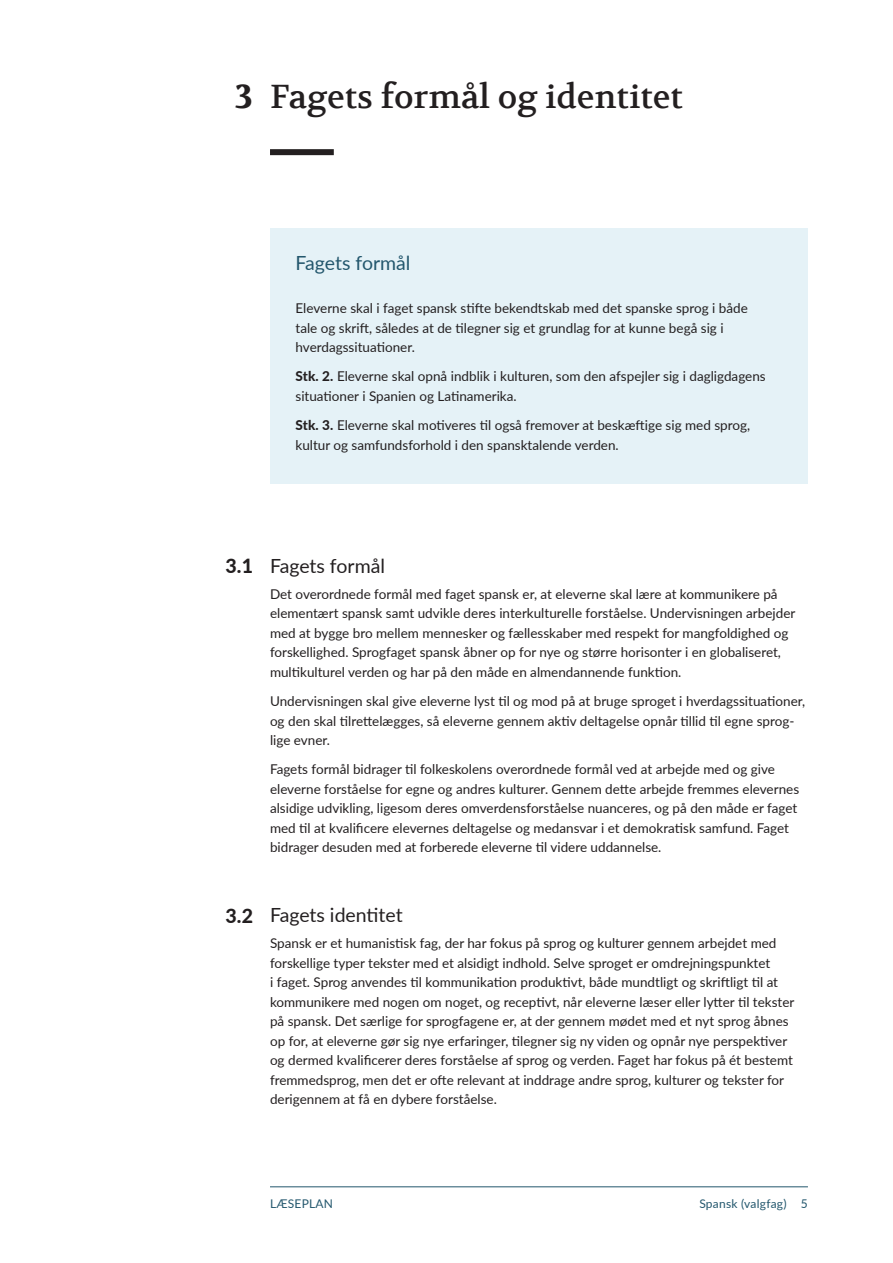
<style>
.page{position:relative;width:893px;height:1263px;background:#fff}
.page>*{position:absolute;margin:0;border:0;box-sizing:border-box;transform-origin:0 0}
._02_Overskrift_22_30{font:33px "Volkhov";color:#231f20}
._02_kapitel_NR{font:700 33px "Volkhov";color:#231f20}
._08_Mellemrubrik_13{font:19.5px "Lato";color:#231f20}
._07_Boks_overskrift{font:19.5px "Lato";color:#23576d}
._08_mellemrubrik_nr{font:800 19.5px "Lato";color:#231f20}
._04_Brødtekst_9_13{font:13.5px/19.5px "Lato";color:#231f20}
._07_Boks_brød{font:13.5px/19.5px "Lato";color:#231f20}
.t1{font:12px "Lato";letter-spacing:.02em;color:#23576d}
.s1{font-weight:800}
</style>
<div class="page">
<div style="left:270px;top:149px;width:64px;height:6px;background:#231f20"></div>
<div style="left:270px;top:228px;width:538px;height:256px;background:#e5f2f7"></div>
<hr style="left:270px;top:1186px;width:538px;height:1px;background:#23576d">
<p class="_02_kapitel_NR" style="left:235px;top:77px;width:20px">3</p>
<p class="_02_Overskrift_22_30" style="left:270px;top:76px;width:414px">Fagets formål og identitet</p>
<p class="_07_Boks_overskrift" style="left:296px;top:249px;width:116px">Fagets formål</p>
<p class="_07_Boks_brød" style="left:296px;top:298px;width:454px">Eleverne skal i faget spansk stifte bekendtskab med det spanske sprog i både tale og skrift, således at de tilegner sig et grundlag for at kunne begå sig i hverdagssituationer.</p>
<p class="_07_Boks_brød" style="left:296px;top:366px;width:472px"><span class="s1">Stk. 2.</span> Eleverne skal opnå indblik i kulturen, som den afspejler sig i dagligdagens situationer i Spanien og Latinamerika.</p>
<p class="_07_Boks_brød" style="left:296px;top:415px;width:456px"><span class="s1">Stk. 3.</span> Eleverne skal motiveres til også fremover at beskæftige sig med sprog, kultur og samfundsforhold i den spansktalende verden.</p>
<p class="_08_mellemrubrik_nr" style="left:225px;top:552px;width:29px">3.1</p>
<p class="_08_Mellemrubrik_13" style="left:270px;top:552px;width:116px">Fagets formål</p>
<p class="_04_Brødtekst_9_13" style="left:270px;top:584px;width:527px">Det overordnede formål med faget spansk er, at eleverne skal lære at kommunikere på elementært spansk samt udvikle deres interkulturelle forståelse. Undervisningen arbejder med at bygge bro mellem mennesker og fællesskaber med respekt for mangfoldighed og forskellighed. Sprogfaget spansk åbner op for nye og større horisonter i en globaliseret, multikulturel verden og har på den måde en almendannende funktion.</p>
<p class="_04_Brødtekst_9_13" style="left:270px;top:691px;width:537px">Undervisningen skal give eleverne lyst til og mod på at bruge sproget i hverdagssituationer, og den skal tilrettelægges, så eleverne gennem aktiv deltagelse opnår tillid til egne sprog&shy;lige evner.</p>
<p class="_04_Brødtekst_9_13" style="left:270px;top:759px;width:531px">Fagets formål bidrager til folkeskolens overordnede formål ved at arbejde med og give eleverne forståelse for egne og andres kulturer. Gennem dette arbejde fremmes elevernes alsidige udvikling, ligesom deres omverdensforståelse nuanceres, og på den måde er faget med til at kvalificere elevernes deltagelse og medansvar i et demokratisk samfund. Faget bidrager desuden med at forberede eleverne til videre uddannelse.</p>
<p class="_08_mellemrubrik_nr" style="left:225px;top:901px;width:29px">3.2</p>
<p class="_08_Mellemrubrik_13" style="left:270px;top:901px;width:134px">Fagets identitet</p>
<p class="_04_Brødtekst_9_13" style="left:270px;top:933px;width:526px">Spansk er et humanistisk fag, der har fokus på sprog og kulturer gennem arbejdet med forskellige typer tekster med et alsidigt indhold. Selve sproget er omdrejningspunktet<br>i faget. Sprog anvendes til kommunikation produktivt, både mundtligt og skriftligt til at kommunikere med nogen om noget, og receptivt, når eleverne læser eller lytter til tekster på spansk. Det særlige for sprogfagene er, at der gennem mødet med et nyt sprog åbnes op for, at eleverne gør sig nye erfaringer, tilegner sig ny viden og opnår nye perspektiver og dermed kvalificerer deres forståelse af sprog og verden. Faget har fokus på ét bestemt fremmedsprog, men det er ofte relevant at inddrage andre sprog, kulturer og tekster for derigennem at få en dybere forståelse.</p>
<p class="t1" style="left:270px;top:1195px;width:65px">LÆSEPLAN</p>
<p class="t1" style="left:699px;top:1195px;width:110px">Spansk (valgfag) 5</p>
</div>
